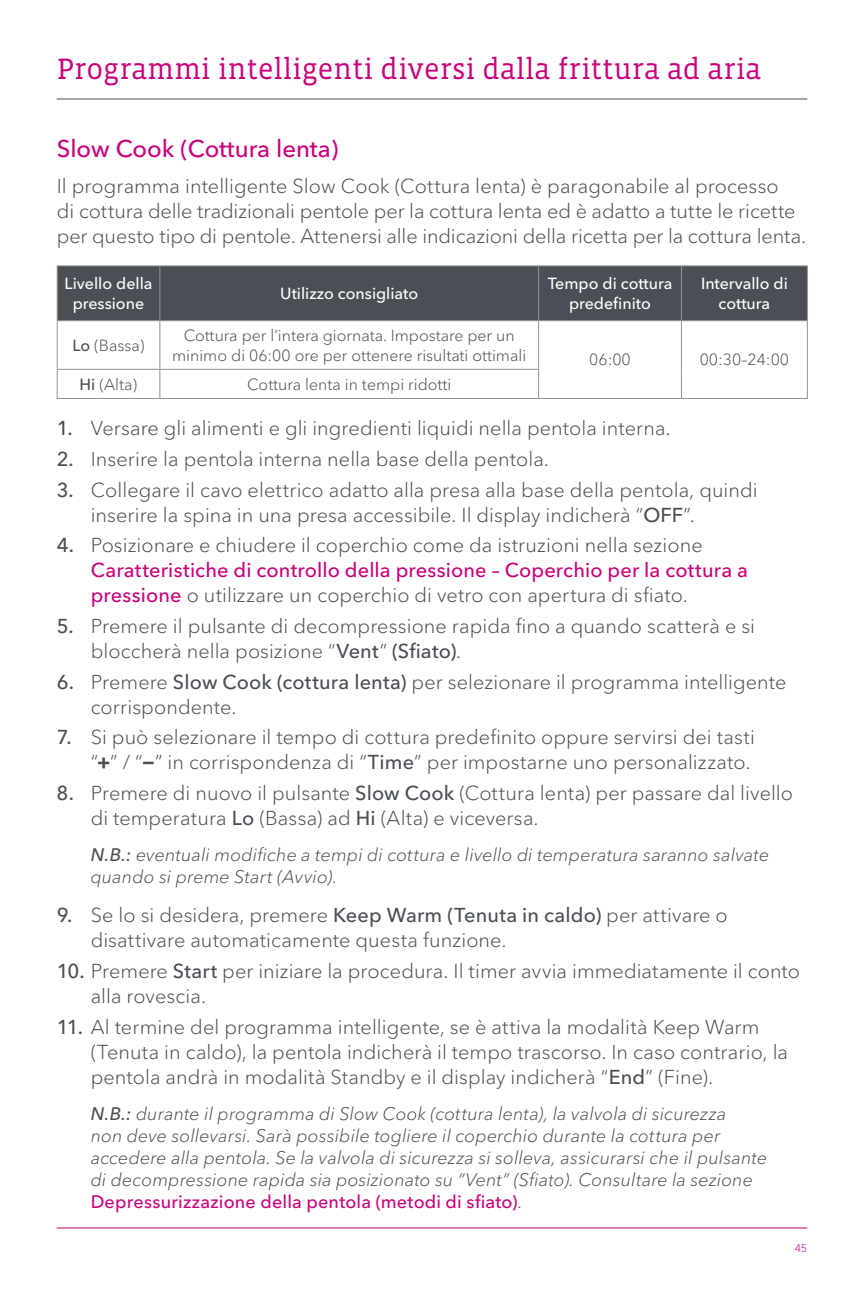
<style>
.page{position:relative;width:864px;height:1296px;background:#fff}
.page>*{position:absolute;margin:0;border:0;box-sizing:border-box;transform-origin:0 0}
.t1{font:30px "Vista Slab OTCE";color:#c9007b}
.t2{font:500 24px "Avenir Next LT Pro";color:#c9007b}
.t3{font:300 20px/25px "Avenir Next LT Pro";letter-spacing:.005em;color:#4a4f55}
.t4{font:italic 300 18px/22px "Avenir Next LT Pro";letter-spacing:.01em;color:#4a4f55}
.t5{font:300 16px/20px "Avenir Next LT Pro";color:#4a4f55;text-align:center}
.t6{font:500 16px/20px "Avenir Next LT Pro";color:#fff;text-align:center}
.t7{font:300 11px "Avenir Next LT Pro";color:#c9007b}
.s1{font-weight:500}
.s2{font-weight:500;color:#c9007b}
.s3{font-weight:700}
.s4{font-weight:500;font-style:normal;color:#c9007b}
</style>
<div class="page">
<hr style="left:57px;top:99px;width:750px;height:1px;background:#4a4f55">
<hr style="left:57px;top:1228px;width:750px;height:1px;background:#c9007b">
<div style="left:58px;top:266px;width:749px;height:54px;background:#4a4f55"></div>
<hr style="left:57px;top:265px;width:103px;height:1px;background:#939296">
<hr style="left:57px;top:266px;width:1px;height:54px;background:#939296">
<hr style="left:160px;top:265px;width:379px;height:1px;background:#939296">
<hr style="left:159px;top:266px;width:1px;height:54px;background:#939296">
<hr style="left:539px;top:265px;width:142px;height:1px;background:#939296">
<hr style="left:538px;top:266px;width:1px;height:54px;background:#939296">
<hr style="left:681px;top:265px;width:127px;height:1px;background:#939296">
<hr style="left:681px;top:266px;width:1px;height:54px;background:#939296">
<hr style="left:807px;top:266px;width:1px;height:54px;background:#939296">
<hr style="left:57px;top:320px;width:103px;height:1px;background:#939296">
<hr style="left:57px;top:321px;width:1px;height:48px;background:#939296">
<hr style="left:160px;top:320px;width:379px;height:1px;background:#939296">
<hr style="left:159px;top:321px;width:1px;height:48px;background:#939296">
<hr style="left:539px;top:320px;width:142px;height:1px;background:#939296">
<hr style="left:538px;top:321px;width:1px;height:48px;background:#939296">
<hr style="left:681px;top:320px;width:127px;height:1px;background:#939296">
<hr style="left:681px;top:321px;width:1px;height:48px;background:#939296">
<hr style="left:807px;top:321px;width:1px;height:48px;background:#939296">
<hr style="left:57px;top:369px;width:103px;height:1px;background:#939296">
<svg style="left:57px;top:370px;width:1px;height:28px"></svg>
<hr style="left:160px;top:369px;width:379px;height:1px;background:#939296">
<svg style="left:159px;top:370px;width:1px;height:28px"></svg>
<svg style="left:538px;top:370px;width:1px;height:28px"></svg>
<svg style="left:681px;top:369px;width:1px;height:29px"></svg>
<svg style="left:807px;top:369px;width:1px;height:29px"></svg>
<hr style="left:57px;top:398px;width:103px;height:1px;background:#939296">
<hr style="left:160px;top:398px;width:379px;height:1px;background:#939296">
<hr style="left:539px;top:398px;width:142px;height:1px;background:#939296">
<hr style="left:681px;top:398px;width:127px;height:1px;background:#939296">
<h1 class="t1" style="left:57px;top:52px;width:706px">Programmi intelligenti diversi dalla frittura ad aria</h1>
<p class="t2" style="left:57px;top:134px;width:283px">Slow Cook (Cottura lenta)</p>
<p class="t3" style="left:57px;top:174px;width:751px">Il programma intelligente Slow Cook (Cottura lenta) è paragonabile al processo<br>di cottura delle tradizionali pentole per la cottura lenta ed è adatto a tutte le ricette per questo tipo di pentole. Attenersi alle indicazioni della ricetta per la cottura lenta.</p>
<p class="t6" style="left:65px;top:274px;width:89px">Livello della pressione</p>
<p class="t6" style="left:280px;top:284px;width:139px">Utilizzo consigliato</p>
<p class="t6" style="left:548px;top:274px;width:126px">Tempo di cottura predefinito</p>
<p class="t6" style="left:701px;top:274px;width:88px">Intervallo di cottura</p>
<p class="t5" style="left:72px;top:335px;width:74px"><span class="s1">Lo</span> (Bassa)</p>
<p class="t5" style="left:172px;top:325px;width:356px">Cottura per l’intera giornata. Impostare per un minimo di 06:00 ore per ottenere risultati ottimali</p>
<p class="t5" style="left:589px;top:350px;width:43px">06:00</p>
<p class="t5" style="left:700px;top:350px;width:91px">00:30–24:00</p>
<p class="t5" style="left:80px;top:374px;width:59px"><span class="s1">Hi</span> (Alta)</p>
<p class="t5" style="left:247px;top:374px;width:206px">Cottura lenta in tempi ridotti</p>
<p class="t3" style="left:57px;top:416px;width:616px"><span class="s1">1.</span> Versare gli alimenti e gli ingredienti liquidi nella pentola interna.</p>
<p class="t3" style="left:57px;top:447px;width:494px"><span class="s1">2.</span> Inserire la pentola interna nella base della pentola.</p>
<p class="t3" style="left:91px;top:477px;width:668px;text-indent:-34px"><span class="s1">3.</span> Collegare il cavo elettrico adatto alla presa alla base della pentola, quindi inserire la spina in una presa accessibile. Il display indicherà “<span class="s1">OFF</span>”.</p>
<p class="t3" style="left:91px;top:533px;width:659px;text-indent:-34px"><span class="s1">4.</span> Posizionare e chiudere il coperchio come da istruzioni nella sezione<br><span class="s2">Caratteristiche di controllo della pressione – Coperchio per la cottura a pressione</span> o utilizzare un coperchio di vetro con apertura di sfiato.</p>
<p class="t3" style="left:91px;top:614px;width:666px;text-indent:-34px"><span class="s1">5.</span> Premere il pulsante di decompressione rapida fino a quando scatterà e si bloccherà nella posizione “<span class="s1">Vent</span>” <span class="s1">(Sfiato)</span>.</p>
<p class="t3" style="left:91px;top:669px;width:697px;text-indent:-34px"><span class="s1">6.</span> Premere <span class="s1">Slow Cook (cottura lenta)</span> per selezionare il programma intelligente corrispondente.</p>
<p class="t3" style="left:57px;top:725px;width:700px;text-align:right"><span class="s1">7.</span> Si può selezionare il tempo di cottura predefinito oppure servirsi dei tasti “<span class="s3">+</span>” / “<span class="s3">−</span>” in corrispondenza di “<span class="s1">Time</span>” per impostarne uno personalizzato.</p>
<p class="t3" style="left:91px;top:780px;width:704px;text-indent:-34px"><span class="s1">8.</span> Premere di nuovo il pulsante <span class="s1">Slow Cook</span> (Cottura lenta) per passare dal livello di temperatura <span class="s1">Lo</span> (Bassa) ad <span class="s1">Hi</span> (Alta) e viceversa.</p>
<p class="t4" style="left:91px;top:844px;width:680px"><span class="s1">N.B.:</span> eventuali modifiche a tempi di cottura e livello di temperatura saranno salvate quando si preme Start (Avvio).</p>
<p class="t3" style="left:91px;top:903px;width:639px;text-indent:-34px"><span class="s1">9.</span> Se lo si desidera, premere <span class="s1">Keep Warm (Tenuta in caldo)</span> per attivare o disattivare automaticamente questa funzione.</p>
<p class="t3" style="left:91px;top:959px;width:711px;text-indent:-34px"><span class="s1">10.</span> Premere <span class="s1">Start</span> per iniziare la procedura. Il timer avvia immediatamente il conto alla rovescia.</p>
<p class="t3" style="left:91px;top:1014px;width:699px;text-indent:-34px"><span class="s1">11.</span> Al termine del programma intelligente, se è attiva la modalità Keep Warm (Tenuta in caldo), la pentola indicherà il tempo trascorso. In caso contrario, la pentola andrà in modalità Standby e il display indicherà “<span class="s1">End</span>” (Fine).</p>
<p class="t4" style="left:91px;top:1103px;width:678px"><span class="s1">N.B.:</span> durante il programma di Slow Cook (cottura lenta), la valvola di sicurezza<br>non deve sollevarsi. Sarà possibile togliere il coperchio durante la cottura per accedere alla pentola. Se la valvola di sicurezza si solleva, assicurarsi che il pulsante di decompressione rapida sia posizionato su “Vent” (Sfiato). Consultare la sezione <span class="s4">Depressurizzazione della pentola (metodi di sfiato)</span>.</p>
<p class="t7" style="left:795px;top:1242px;width:14px">45</p>
</div>
